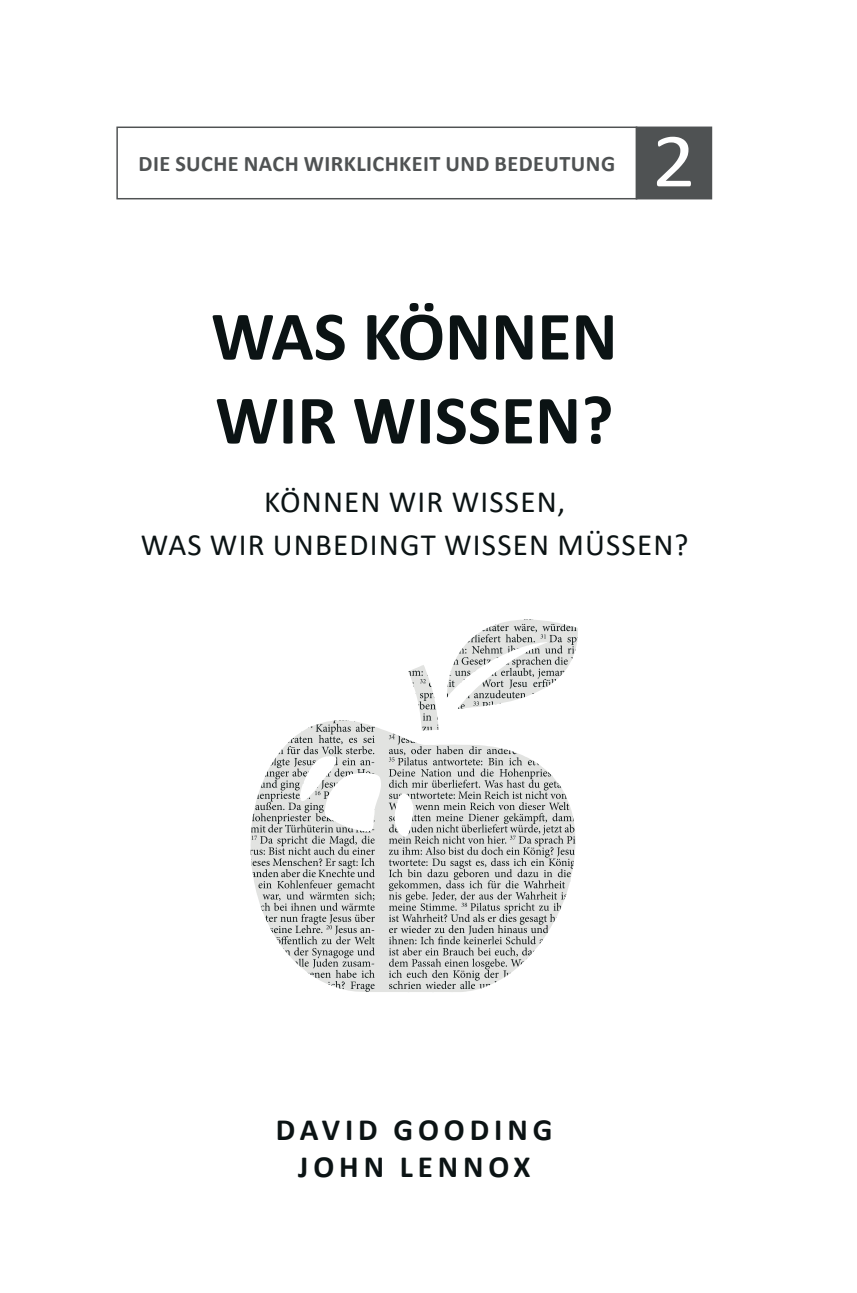
<style>
.page{position:relative;width:857px;height:1293px;background:#fff}
.page>*{position:absolute;margin:0;border:0;box-sizing:border-box;transform-origin:0 0}
.t1{font:77.4px "Calibri";color:#fff;scale:1.11 1}
.t2{font:700 69.8px/83.8px "Calibri";color:#0b1314}
.t3{font:31px/43px "Calibri";letter-spacing:.04em;color:#0b1314;text-align:center}
.t4{font:700 31px/37.2px "Calibri";letter-spacing:.16em;color:#0b1314;text-align:center}
.t5{font:700 22.2px "Calibri";letter-spacing:.02em;color:#4f5253}
</style>
<div class="page">
<div style="left:636px;top:127px;width:75px;height:72px;background:#4f5253"></div>
<div style="left:116px;top:127px;width:521px;height:72px;border:1px solid #4f5253"></div>
<div style="left:374px;top:726px;width:14px;height:266px;background:#e2e3e1"></div>
<svg style="left:388px;top:619px;width:190px;height:373px"></svg>
<svg style="left:250px;top:720px;width:124px;height:272px"></svg>
<p class="t5" style="left:139px;top:155px;width:477px">DIE SUCHE NACH WIRKLICHKEIT UND BEDEUTUNG</p>
<h1 class="t1" style="left:651px;top:128px;width:41px">2</h1>
<h2 class="t2" style="left:211px;top:300px;width:408px">WAS KÖNNEN<br>WIR WISSEN?</h2>
<p class="t3" style="left:141px;top:483px;width:548px">KÖNNEN WIR WISSEN,<br>WAS WIR UNBEDINGT WISSEN MÜSSEN?</p>
<p class="t4" style="left:276px;top:1113px;width:278px">DAVID GOODING<br>JOHN LENNOX</p>
</div>
